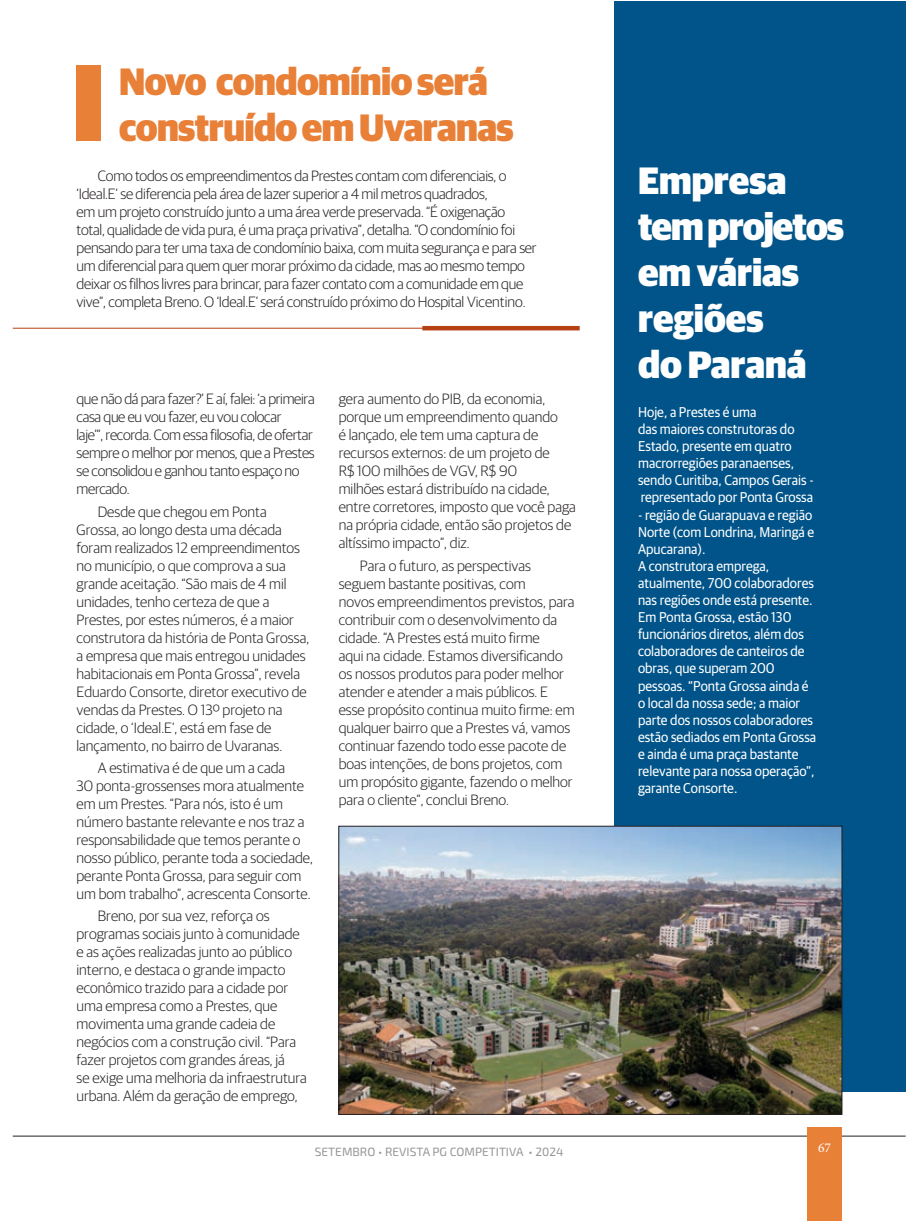
<style>
.page{position:relative;width:918px;height:1221px;background:#fff}
.page>*{position:absolute;margin:0;border:0;box-sizing:border-box;transform-origin:0 0}
.t1{font:900 38.25px/45.9px "Guardian Sans";color:#fff;scale:.95 1}
.t2{font:900 38.25px/45.9px "Guardian Sans";letter-spacing:-.015em;color:#e98038;scale:.95 1}
.t3{font:300 15px/18px "Guardian Sans";color:#231f20}
.t4{font:300 15px/18px "Guardian Sans";letter-spacing:-.02em;color:#231f20}
.t5{font:14.25px/17.1px "Guardian Sans";color:#fff;scale:.95 1}
.t6{font:13.5px "Minion Pro";color:#fff}
.t7{font:12px "Exo 2";color:#939598}
</style>
<div class="page">
<hr style="left:13px;top:1136px;width:893px;height:1px;background:#231f20">
<div style="left:807px;top:1127px;width:35px;height:94px;background:#e98038"></div>
<div style="left:614px;top:1px;width:292px;height:1090px;background:#005489"></div>
<img style="left:341px;top:828px;width:499px;height:284px">
<div style="left:339px;top:826px;width:503px;height:288px;border:1px solid #231f20"></div>
<hr style="left:13px;top:328px;width:503px;height:1px;background:#b54114">
<hr style="left:422px;top:326px;width:158px;height:4px;background:#b54114">
<div style="left:77px;top:65px;width:24px;height:76px;background:#e98038"></div>
<h1 class="t2" style="left:119px;top:62px;width:417px">Novo condomínio será construído em Uvaranas</h1>
<p class="t3" style="left:77px;top:168px;width:462px;text-indent:21px">Como todos os empreendimentos da Prestes contam com diferenciais, o ‘Ideal.E’ se diferencia pela área de lazer superior a 4 mil metros quadrados,<br>em um projeto construído junto a uma área verde preservada. “É oxigenação total, qualidade de vida pura, é uma praça privativa”, detalha. “O condomínio foi pensando para ter uma taxa de condomínio baixa, com muita segurança e para ser um diferencial para quem quer morar próximo da cidade, mas ao mesmo tempo deixar os filhos livres para brincar, para fazer contato com a comunidade em que vive”, completa Breno. O ‘Ideal.E’ será construído próximo do Hospital Vicentino.</p>
<p class="t4" style="left:77px;top:391px;width:240px">que não dá para fazer?’ E aí, falei: ‘a primeira casa que eu vou fazer, eu vou colocar<br>laje’”, recorda. Com essa filosofia, de ofertar sempre o melhor por menos, que a Prestes se consolidou e ganhou tanto espaço no mercado.</p>
<p class="t3" style="left:77px;top:504px;width:234px;text-indent:21px">Desde que chegou em Ponta Grossa, ao longo desta uma década foram realizados 12 empreendimentos no município, o que comprova a sua grande aceitação. “São mais de 4 mil unidades, tenho certeza de que a Prestes, por estes números, é a maior construtora da história de Ponta Grossa, a empresa que mais entregou unidades habitacionais em Ponta Grossa”, revela Eduardo Consorte, diretor executivo de vendas da Prestes. O 13º projeto na cidade, o ‘Ideal.E’, está em fase de lançamento, no bairro de Uvaranas.</p>
<p class="t3" style="left:77px;top:760px;width:238px;text-indent:21px">A estimativa é de que um a cada<br>30 ponta-grossenses mora atualmente em um Prestes. “Para nós, isto é um número bastante relevante e nos traz a responsabilidade que temos perante o nosso público, perante toda a sociedade, perante Ponta Grossa, para seguir com um bom trabalho”, acrescenta Consorte.</p>
<p class="t3" style="left:77px;top:908px;width:232px;text-indent:21px">Breno, por sua vez, reforça os programas sociais junto à comunidade e as ações realizadas junto ao público interno, e destaca o grande impacto econômico trazido para a cidade por uma empresa como a Prestes, que movimenta uma grande cadeia de negócios com a construção civil. “Para fazer projetos com grandes áreas, já<br>se exige uma melhoria da infraestrutura urbana. Além da geração de emprego,</p>
<p class="t3" style="left:339px;top:391px;width:239px">gera aumento do PIB, da economia, porque um empreendimento quando<br>é lançado, ele tem uma captura de recursos externos: de um projeto de<br>R$ 100 milhões de VGV, R$ 90<br>milhões estará distribuído na cidade, entre corretores, imposto que você paga na própria cidade, então são projetos de altíssimo impacto”, diz.</p>
<p class="t3" style="left:339px;top:558px;width:237px;text-indent:21px">Para o futuro, as perspectivas seguem bastante positivas, com<br>novos empreendimentos previstos, para contribuir com o desenvolvimento da cidade. “A Prestes está muito firme<br>aqui na cidade. Estamos diversificando os nossos produtos para poder melhor atender e atender a mais públicos. E esse propósito continua muito firme: em qualquer bairro que a Prestes vá, vamos continuar fazendo todo esse pacote de boas intenções, de bons projetos, com um propósito gigante, fazendo o melhor para o cliente”, conclui Breno.</p>
<p class="t7" style="left:315px;top:1148px;width:250px">SETEMBRO • REVISTA PG COMPETITIVA • 2024</p>
<h1 class="t1" style="left:638px;top:161px;width:218px">Empresa tem projetos em várias regiões<br>do Paraná</h1>
<p class="t5" style="left:638px;top:405px;width:186px">Hoje, a Prestes é uma<br>das maiores construtoras do<br>Estado, presente em quatro macrorregiões paranaenses, sendo Curitiba, Campos Gerais - representado por Ponta Grossa</p>
<p class="t5" style="left:638px;top:507px;width:189px">- região de Guarapuava e região<br>Norte (com Londrina, Maringá e<br>Apucarana).<br>A construtora emprega, atualmente, 700 colaboradores nas regiões onde está presente.<br>Em Ponta Grossa, estão 130 funcionários diretos, além dos colaboradores de canteiros de obras, que superam 200 pessoas. “Ponta Grossa ainda é o local da nossa sede; a maior parte dos nossos colaboradores estão sediados em Ponta Grossa e ainda é uma praça bastante relevante para nossa operação”, garante Consorte.</p>
<p class="t6" style="left:818px;top:1142px;width:14px">67</p>
</div>
